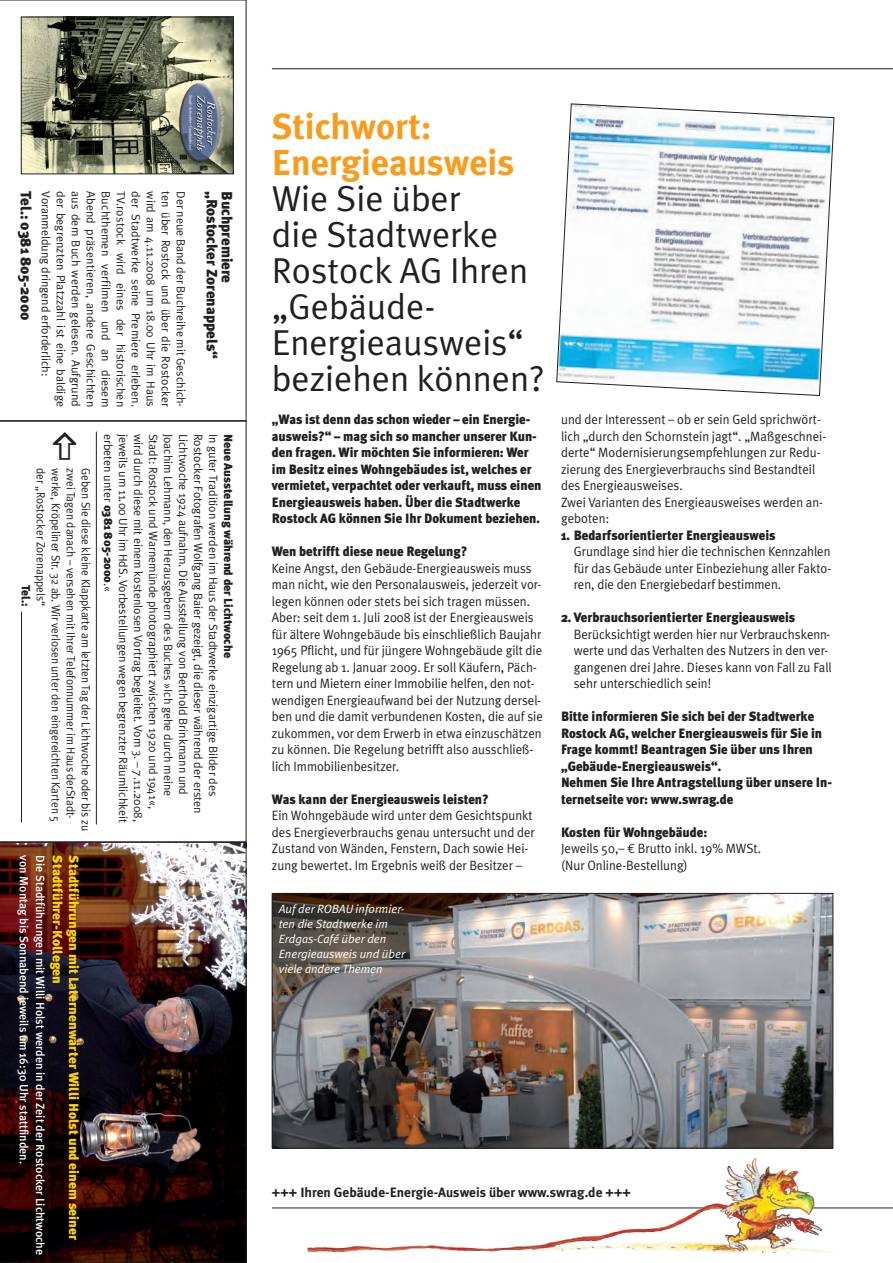
<style>
.page{position:relative;width:893px;height:1263px;background:#fff}
.page>*{position:absolute;margin:0;border:0;box-sizing:border-box;transform-origin:0 0}
.t1{font:36px/36px "Meta Plus Normal";color:#231f20}
.t2{font:700 36px/36px "Meta Plus";color:#f89c1c}
.t3{font:900 15px "Meta Plus";color:#231f20}
.t4{font:13.5px/16.5px "Meta Plus Normal";color:#231f20;scale:.95 1}
.t5{font:900 13.5px/16.5px "Meta Plus";color:#231f20;scale:.95 1}
.t6{font:900 13.5px "Meta Plus";color:#fed304}
.t7{font:700 13.5px "Meta Plus";color:#231f20}
.t8{font:12px "Meta Plus Normal";color:#231f20}
.t9{font:12px "Meta Plus Normal";color:#231f20;scale:.95 1}
.t10{font:500 12px "Meta Plus";color:#fff}
.t11{font:italic 12px/15px "Meta Plus Normal";color:#fff}
.t12{font:900 12px "Meta Plus";color:#231f20}
.t13{font:900 12px "Meta Plus";color:#231f20;scale:.95 1}
.s1{font-family:"Meta Plus";font-weight:900}
.s2{font-family:"Euro Mono"}
</style>
<div class="page">
<img style="left:0;top:842px;width:246px;height:420px">
<svg style="left:0;top:0;width:246px;height:421px"></svg>
<svg style="left:0;top:421px;width:246px;height:421px"></svg>
<hr style="left:272px;top:68px;width:621px;height:1px;background:#231f20">
<hr style="left:272px;top:1207px;width:621px;height:1px;background:#231f20">
<img style="left:308px;top:1159px;width:446px;height:93px">
<svg style="left:556px;top:103px;width:278px;height:293px"></svg>
<img style="left:23px;top:19px;width:209px;height:153px">
<div style="left:21px;top:17px;width:213px;height:157px;border:1px solid #231f20"></div>
<img style="left:274px;top:895px;width:557px;height:251px">
<div style="left:272px;top:893px;width:561px;height:255px;border:1px solid #231f20"></div>
<hr style="left:21px;top:611px;width:1px;height:211px;background:#231f20">
<hr style="left:96px;top:431px;width:1px;height:393px;background:#231f20">
<svg style="left:53px;top:432px;width:23px;height:27px"></svg>
<p class="t3" style="left:35px;top:191px;width:131px;rotate:90deg">Tel.: 0381 805-2000</p>
<p class="t8" style="left:53px;top:191px;width:187px;rotate:90deg">Voranmeldung dringend erforderlich:</p>
<p class="t8" style="left:68px;top:191px;width:217px;rotate:90deg">der begrenzten Platzzahl ist eine baldige</p>
<p class="t8" style="left:83px;top:191px;width:217px;rotate:90deg">aus dem Buch werden gelesen. Aufgrund</p>
<p class="t8" style="left:98px;top:191px;width:217px;rotate:90deg">Abend präsentieren, andere Geschichten</p>
<p class="t8" style="left:113px;top:191px;width:217px;rotate:90deg">Buchthemen verfilmen und an diesem</p>
<p class="t8" style="left:128px;top:191px;width:217px;rotate:90deg">TV.rostock wird eines der historischen</p>
<p class="t8" style="left:143px;top:191px;width:217px;rotate:90deg">der Stadtwerke seine Premiere erleben.</p>
<p class="t8" style="left:158px;top:191px;width:217px;rotate:90deg">wird am 4.11.2008 um 18.00 Uhr im Haus</p>
<p class="t8" style="left:173px;top:191px;width:217px;rotate:90deg">ten über Rostock und über die Rostocker</p>
<p class="t8" style="left:188px;top:191px;width:217px;rotate:90deg">Der neue Band der Buchreihe mit Geschich-</p>
<p class="t3" style="left:221px;top:191px;width:169px;rotate:90deg">„Rostocker Zorenappels“</p>
<p class="t3" style="left:236px;top:191px;width:93px;rotate:90deg">Buchpremiere</p>
<p class="t9" style="left:48px;top:468px;width:147px;rotate:90deg">der „Rostocker Zorenappels“</p>
<p class="t9" style="left:63px;top:468px;width:374px;rotate:90deg">werke, Kröpeliner Str. 32 ab. Wir verlosen unter den eingereichten Karten 5</p>
<p class="t9" style="left:78px;top:468px;width:370px;rotate:90deg">zwei Tagen danach – versehen mit Ihrer Telefonnummer im Haus derStadt-</p>
<p class="t9" style="left:93px;top:468px;width:383px;rotate:90deg">Geben Sie diese kleine Klappkarte am letzten Tag der Lichtwoche oder bis zu</p>
<p class="t13" style="left:33px;top:585px;width:24px;rotate:90deg">Tel.:</p>
<p class="t10" style="left:31px;top:855px;width:310px;rotate:90deg">von Montag bis Sonnabend jeweils um 16:30 Uhr stattfinden.</p>
<p class="t10" style="left:47px;top:855px;width:401px;rotate:90deg">Die Stadtführungen mit Willi Holst werden in der Zeit der Rostocker Lichtwoche</p>
<p class="t6" style="left:65px;top:855px;width:130px;rotate:90deg">Stadtführer-Kollegen</p>
<p class="t6" style="left:82px;top:855px;width:386px;rotate:90deg">Stadtführungen mit Laternenwärter Willi Holst und einem seiner</p>
<p class="t8" style="left:115px;top:433px;width:160px;rotate:90deg">erbeten unter <span class="s1">0381 805-2000</span>.«</p>
<p class="t8" style="left:130px;top:433px;width:390px;rotate:90deg">jeweils um 11.00 Uhr im HdS. Vorbestellungen wegen begrenzter Räumlichkeit</p>
<p class="t8" style="left:145px;top:433px;width:389px;rotate:90deg">wird durch diese mit einem kostenlosen Vortrag begleitet. Vom 3. – 7.11.2008,</p>
<p class="t8" style="left:160px;top:433px;width:377px;rotate:90deg">Stadt: Rostock und Warnemünde photographiert zwischen 1920 und 1941«,</p>
<p class="t8" style="left:175px;top:433px;width:364px;rotate:90deg">Joachim Lehmann, den Herausgebern des Buches »Ich gehe durch meine</p>
<p class="t8" style="left:190px;top:433px;width:363px;rotate:90deg">Lichtwoche 1924 aufnahm. Die Ausstellung von Berthold Brinkmann und</p>
<p class="t8" style="left:205px;top:433px;width:381px;rotate:90deg">Rostocker Fotografen Wolfgang Baier gezeigt, die dieser während der ersten</p>
<p class="t8" style="left:220px;top:433px;width:364px;rotate:90deg">In guter Tradition werden im Haus der Stadtwerke einzigartige Bilder des</p>
<p class="t12" style="left:235px;top:433px;width:225px;rotate:90deg">Neue Ausstellung während der Lichtwoche</p>
<h1 class="t2" style="left:272px;top:108px;width:244px">Stichwort:<br>Energieausweis</h1>
<h1 class="t1" style="left:272px;top:180px;width:274px">Wie Sie über<br>die Stadtwerke<br>Rostock AG Ihren „Gebäude-<br>Energieausweis“ beziehen können?</h1>
<p class="t5" style="left:272px;top:411px;width:285px">„Was ist denn das schon wieder – ein Energie&shy;ausweis?“ – mag sich so mancher unserer Kun&shy;den fragen. Wir möchten Sie informieren: Wer im Besitz eines Wohngebäudes ist, welches er vermietet, verpachtet oder verkauft, muss einen Energieausweis haben. Über die Stadtwerke Rostock AG können Sie Ihr Dokument beziehen.</p>
<p class="t5" style="left:272px;top:543px;width:207px">Wen betrifft diese neue Regelung?</p>
<p class="t4" style="left:272px;top:559px;width:287px">Keine Angst, den Gebäude-Energieausweis muss man nicht, wie den Personalausweis, jederzeit vor&shy;legen können oder stets bei sich tragen müssen.<br>Aber: seit dem 1. Juli 2008 ist der Energieausweis für ältere Wohngebäude bis einschließlich Baujahr 1965 Pflicht, und für jüngere Wohngebäude gilt die Regelung ab 1. Januar 2009. Er soll Käufern, Päch&shy;tern und Mietern einer Immobilie helfen, den not&shy;wendigen Energieaufwand bei der Nutzung dersel&shy;ben und die damit verbundenen Kosten, die auf sie zukommen, vor dem Erwerb in etwa einzuschätzen zu können. Die Regelung betrifft also ausschließ&shy;lich Immobilienbesitzer.</p>
<p class="t5" style="left:272px;top:790px;width:230px">Was kann der Energieausweis leisten?</p>
<p class="t4" style="left:272px;top:807px;width:278px">Ein Wohngebäude wird unter dem Gesichtspunkt des Energieverbrauchs genau untersucht und der Zustand von Wänden, Fenstern, Dach sowie Hei&shy;zung bewertet. Im Ergebnis weiß der Besitzer –</p>
<p class="t11" style="left:279px;top:901px;width:128px">Auf der ROBAU informier&shy;ten die Stadtwerke im<br>Erdgas-Café über den<br>Energieausweis und über viele andere Themen</p>
<p class="t4" style="left:561px;top:411px;width:281px">und der Interessent – ob er sein Geld sprichwört&shy;lich „durch den Schornstein jagt“. „Maßgeschnei&shy;derte“ Modernisierungsempfehlungen zur Redu&shy;zierung des Energieverbrauchs sind Bestandteil des Energieausweises.<br>Zwei Varianten des Energieausweises werden an&shy;geboten:</p>
<p class="t5" style="left:561px;top:526px;width:227px">1. Bedarfsorientierter Energieausweis</p>
<p class="t4" style="left:574px;top:543px;width:272px;text-align:justify">Grundlage sind hier die technischen Kennzahlen für das Gebäude unter Einbeziehung aller Fakto&shy;ren, die den Energiebedarf bestimmen.</p>
<p class="t5" style="left:561px;top:609px;width:248px">2. Verbrauchsorientierter Energieausweis</p>
<p class="t4" style="left:574px;top:625px;width:273px">Berücksichtigt werden hier nur Verbrauchskenn&shy;werte und das Verhalten des Nutzers in den ver&shy;gangenen drei Jahre. Dieses kann von Fall zu Fall sehr unterschiedlich sein!</p>
<p class="t5" style="left:561px;top:708px;width:287px">Bitte informieren Sie sich bei der Stadtwerke Rostock AG, welcher Energieausweis für Sie in Frage kommt! Beantragen Sie über uns Ihren „Gebäude-Energieausweis“.<br>Nehmen Sie Ihre Antragstellung über unsere In&shy;ternetseite vor: www.swrag.de</p>
<p class="t5" style="left:561px;top:823px;width:155px">Kosten für Wohngebäude:</p>
<p class="t4" style="left:561px;top:840px;width:212px">Jeweils 50,– <span class="s2">€</span> Brutto inkl. 19% MWSt. (Nur Online-Bestellung)</p>
<p class="t7" style="left:272px;top:1184px;width:361px">+++ Ihren Gebäude-Energie-Ausweis über www.swrag.de +++</p>
</div>
